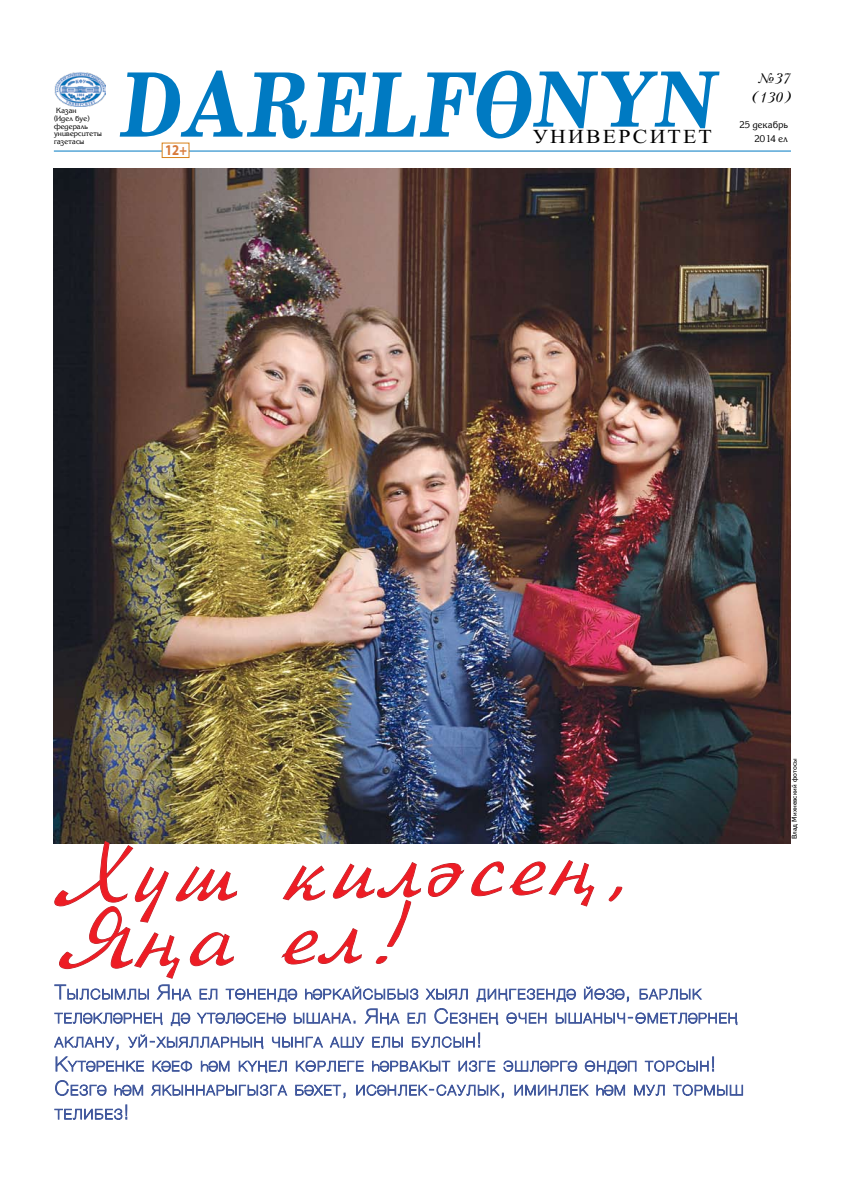
<style>
.page{position:relative;width:842px;height:1191px;background:#fff}
.page>*{position:absolute;margin:0;border:0;box-sizing:border-box;transform-origin:0 0}
.t1{font:700 94.3px "TT School Book M";color:#007ac2;scale:.85 1}
.t2{font:91.7px/65px "TT Kursiv";color:#ed1c24}
.t3{font:19.8px "TT Times New Roman";letter-spacing:.1em;color:#000;scale:1.1 1}
.t4{font:700 15px "TT Myriad Pro";color:#d87a3a;scale:.85 1}
.t5{font:italic 13.1px/19px "TT Kudrashov";color:#000;text-align:center;scale:1.08 1}
.t6{font:10px "TT Karelia";letter-spacing:.02em;color:#000;scale:.94 1}
.t7{font:7.6px/7.7px "TT Karelia";color:#000}
.t8{font:500 7px "TT Text Rus";color:#000}
.s1{font-size:81px}
</style>
<div class="page">
<hr style="left:54px;top:151px;width:737px;height:1px;background:#007ac2">
<img style="left:54px;top:72px;width:52px;height:34px">
<hr style="left:492px;top:101px;width:26px;height:3px;background:#007ac2">
<div style="left:162px;top:143px;width:27px;height:14px;background:#fff"></div>
<div style="left:162px;top:143px;width:27px;height:15px;border:1px solid #d88119"></div>
<img style="left:54px;top:168px;width:737px;height:675px">
<svg style="left:53px;top:798px;width:691px;height:322px"></svg>
<p class="t7" style="left:54px;top:107px;width:50px">Казан<br>(Идел буе) федераль университеты газетасы</p>
<h1 class="t1" style="left:117px;top:49px;width:720px">DARELFO<span class="s1">NYN</span></h1>
<h3 class="t3" style="left:533px;top:123px;width:164px">УниверсиTеT</h3>
<h3 class="t4" style="left:165px;top:142px;width:27px">12+</h3>
<h3 class="t5" style="left:752px;top:69px;width:37px">№37 (130)</h3>
<h3 class="t6" style="left:739px;top:119px;width:53px">25 декабрь</h3>
<h3 class="t6" style="left:755px;top:133px;width:37px">2014 ел</h3>
<h2 class="t2" style="left:62px;top:840px;width:573px;rotate:-1deg">Хуш киләсең,<br>Яңа ел!</h2>
<p class="t8" style="left:790px;top:839px;width:82px;rotate:-90deg">Влад Михневский фотосы</p>
</div>
